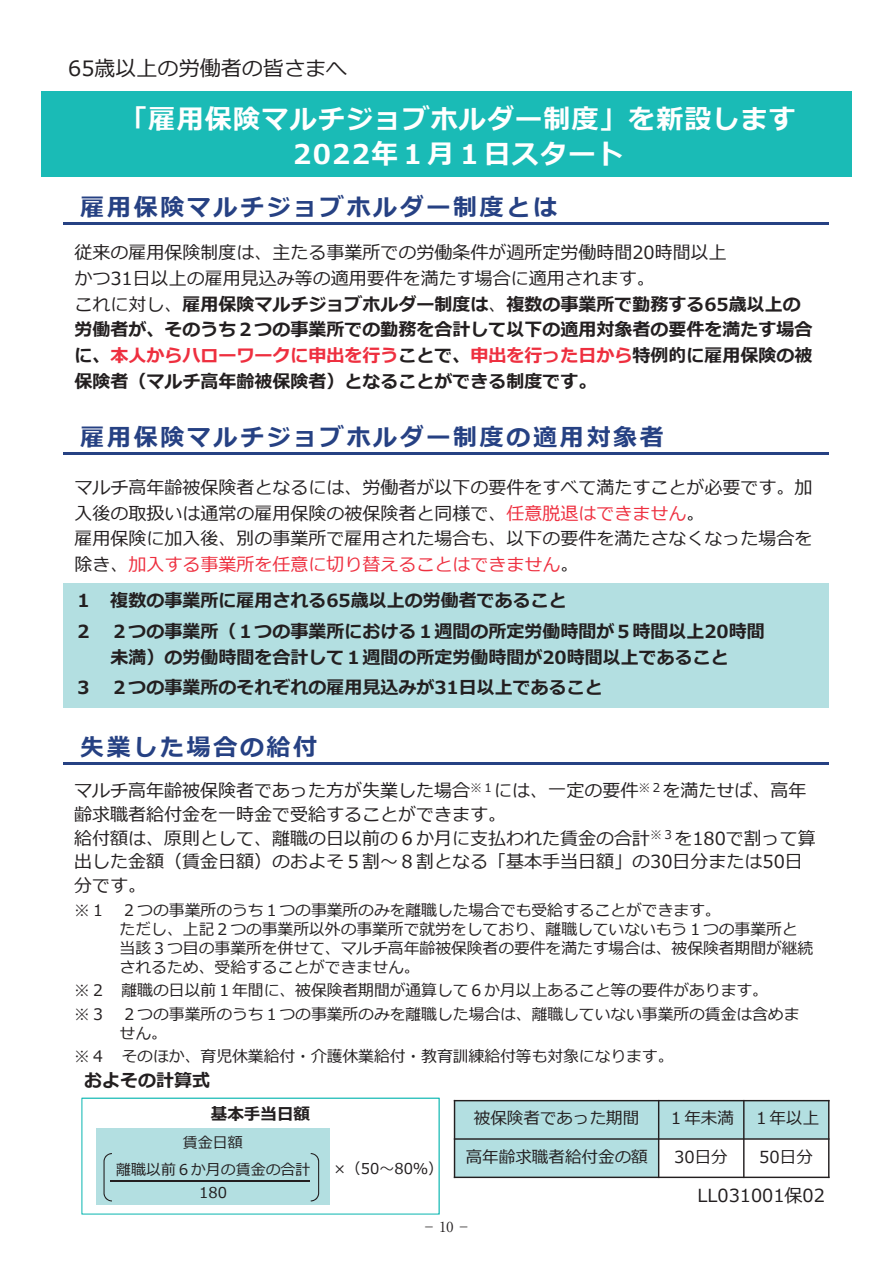
<style>
.page{position:relative;width:893px;height:1263px;background:#fff}
.page>*{position:absolute;margin:0;border:0;box-sizing:border-box;transform-origin:0 0}
.t1{font:700 27px/35.7px "Meiryo";letter-spacing:.045em;color:#fff;text-align:center}
.t2{font:700 24px "Meiryo";letter-spacing:.11em;color:#264183}
.t3{font:21px "Meiryo";color:#231f20}
.t4{font:700 18px/26px "Meiryo";color:#231f20}
.t5{font:18px/23.7px "Meiryo";color:#231f20}
.t6{font:16.5px "Meiryo";color:#231f20}
.t7{font:700 16.5px "Meiryo";color:#231f20}
.t8{font:15.9px/18.9px "Meiryo";color:#231f20}
.t9{font:15px/23.4px "Meiryo";color:#231f20;text-align:center}
.t10{font:13.8px "Ryumin Pr 6";color:#231f20}
.s1{font-weight:400}
.s2{color:#ee2f3f}
</style>
<div class="page">
<div style="left:41px;top:91px;width:810px;height:85px;background:#1abbb6"></div>
<hr style="left:64px;top:452px;width:765px;height:2px;background:#264183">
<div style="left:64px;top:583px;width:765px;height:125px;background:#b3dfe1"></div>
<hr style="left:63px;top:762px;width:766px;height:3px;background:#264183">
<div style="left:454px;top:1101px;width:205px;height:38px;background:#b3dfe1"></div>
<div style="left:659px;top:1101px;width:85px;height:38px;background:#b3dfe1"></div>
<div style="left:744px;top:1101px;width:85px;height:38px;background:#b3dfe1"></div>
<div style="left:454px;top:1139px;width:205px;height:38px;background:#b3dfe1"></div>
<hr style="left:658px;top:1100px;width:1px;height:78px;background:#231f20">
<hr style="left:743px;top:1100px;width:1px;height:78px;background:#231f20">
<hr style="left:454px;top:1138px;width:375px;height:2px;background:#231f20">
<hr style="left:454px;top:1100px;width:1px;height:78px;background:#231f20">
<hr style="left:828px;top:1100px;width:1px;height:78px;background:#231f20">
<hr style="left:454px;top:1100px;width:375px;height:1px;background:#231f20">
<hr style="left:454px;top:1176px;width:375px;height:2px;background:#231f20">
<svg style="left:81px;top:1097px;width:359px;height:117px"></svg>
<hr style="left:64px;top:222px;width:765px;height:2px;background:#264183">
<p class="t3" style="left:68px;top:54px;width:280px">65歳以上の労働者の皆さまへ</p>
<p class="t1" style="left:120px;top:102px;width:677px">「雇用保険マルチジョブホルダー制度」を新設します<br>2022年１月１日スタート</p>
<p class="t2" style="left:80px;top:190px;width:478px">雇用保険マルチジョブホルダー制度とは</p>
<p class="t4" style="left:74px;top:240px;width:740px"><span class="s1">従来の雇用保険制度は、主たる事業所での労働条件が週所定労働時間20時間以上<br>かつ31日以上の雇用見込み等の適用要件を満たす場合に適用されます。<br>これに対し、</span>雇用保険マルチジョブホルダー制度は<span class="s1">、</span>複数の事業所で勤務する65歳以上の労働者が、そのうち２つの事業所での勤務を合計して以下の適用対象者の要件を満たす場合に、<span class="s2">本人からハローワークに申出を行う</span>ことで、<span class="s2">申出を行った日から</span>特例的に雇用保険の被保険者（マルチ高年齢被保険者）となることができる制度です。</p>
<p class="t2" style="left:80px;top:420px;width:585px">雇用保険マルチジョブホルダー制度の適用対象者</p>
<p class="t5" style="left:74px;top:475px;width:739px;line-height:26px">マルチ高年齢被保険者となるには、労働者が以下の要件をすべて満たすことが必要です。加入後の取扱いは通常の雇用保険の被保険者と同様で、<span class="s2">任意脱退はできません</span>。<br>雇用保険に加入後、別の事業所で雇用された場合も、以下の要件を満たさなくなった場合を除き、<span class="s2">加入する事業所を任意に切り替えることはできません</span>。</p>
<p class="t4" style="left:74px;top:586px;width:692px;line-height:30.5px">１ 複数の事業所に雇用される65歳以上の労働者であること<br>２ ２つの事業所（１つの事業所における１週間の所定労働時間が５時間以上20時間</p>
<p class="t4" style="left:74px;top:643px;width:656px;line-height:30.5px;text-indent:36px">未満）の労働時間を合計して１週間の所定労働時間が20時間以上であること<br>３ ２つの事業所のそれぞれの雇用見込みが31日以上であること</p>
<p class="t2" style="left:80px;top:730px;width:238px">失業した場合の給付</p>
<p class="t5" style="left:74px;top:780px;width:743px">マルチ高年齢被保険者であった方が失業した場合<sup>※１</sup>には、一定の要件<sup>※２</sup>を満たせば、高年齢求職者給付金を一時金で受給することができます。<br>給付額は、原則として、離職の日以前の６か月に支払われた賃金の合計<sup>※３</sup>を180で割って算出した金額（賃金日額）のおよそ５割～８割となる「基本手当日額」の30日分または50日分です。</p>
<p class="t8" style="left:120px;top:902px;width:695px;text-indent:-45px">※１ ２つの事業所のうち１つの事業所のみを離職した場合でも受給することができます。<br>ただし、上記２つの事業所以外の事業所で就労をしており、離職していないもう１つの事業所と当該３つ目の事業所を併せて、マルチ高年齢被保険者の要件を満たす場合は、被保険者期間が継続されるため、受給することができません。</p>
<p class="t8" style="left:74px;top:980px;width:727px;line-height:23.4px">※２ 離職の日以前１年間に、被保険者期間が通算して６か月以上あること等の要件があります。<br>※３ ２つの事業所のうち１つの事業所のみを離職した場合は、離職していない事業所の賃金は含めま</p>
<p class="t8" style="left:74px;top:1022px;width:601px;line-height:23.4px;text-indent:45px">せん。<br>※４ そのほか、育児休業給付・介護休業給付・教育訓練給付等も対象になります。</p>
<p class="t4" style="left:84px;top:1068px;width:127px">およその計算式</p>
<p class="t7" style="left:211px;top:1102px;width:101px">基本手当日額</p>
<p class="t9" style="left:183px;top:1131px;width:61px">賃金日額</p>
<p class="t9" style="left:116px;top:1158px;width:196px">離職以前６か月の賃金の合計<br>180</p>
<p class="t9" style="left:334px;top:1158px;width:111px">×（50～80％）</p>
<p class="t6" style="left:474px;top:1107px;width:167px">被保険者であった期間</p>
<p class="t6" style="left:668px;top:1107px;width:153px">１年未満 １年以上</p>
<p class="t6" style="left:466px;top:1145px;width:184px">高年齢求職者給付金の額</p>
<p class="t6" style="left:674px;top:1145px;width:55px">30日分</p>
<p class="t6" style="left:759px;top:1145px;width:55px">50日分</p>
<p class="t5" style="left:697px;top:1185px;width:129px">LL031001保02</p>
<p class="t10" style="left:422px;top:1215px;width:50px">－10－</p>
</div>
